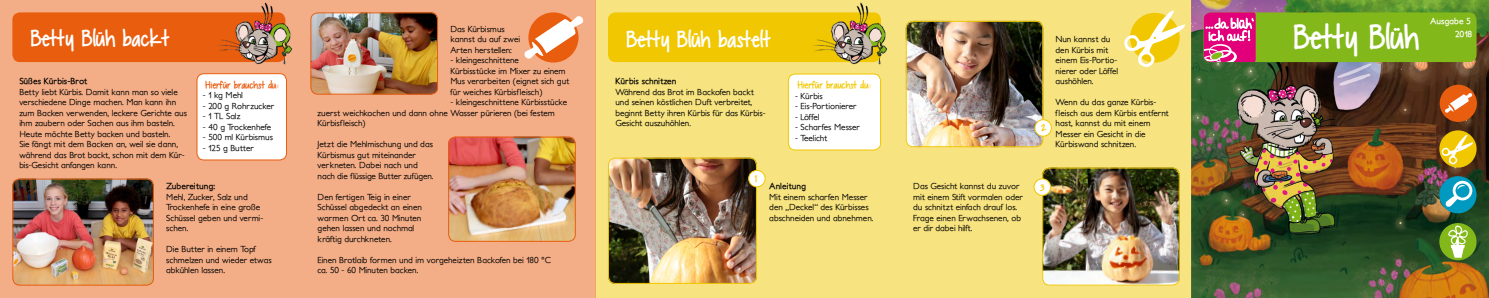
<style>
.page{position:relative;width:1489px;height:298px;background:#fff}
.page>*{position:absolute;margin:0;border:0;box-sizing:border-box;transform-origin:0 0}
.t1{font:45.5px "Chocolate Covered Raindrops";color:#fff}
.t2{font:30.62px "Chocolate Covered Raindrops";color:#fff}
.t3{font:14px "Chocolate Covered Raindrops";color:#f0c700}
.t4{font:14px "Chocolate Covered Raindrops";color:#e95d0f}
.t5{font:500 8.75px/10.5px "Petita";color:#000}
.t6{font:700 8.75px "Petita";color:#000}
.t7{font:700 8.75px "Petita";color:#fff}
</style>
<div class="page">
<img style="left:1191px;top:0;width:297px;height:298px">
<div style="left:1203px;top:12px;width:273px;height:50px;background:#83b81a;border-radius:7px"></div>
<div style="left:1203px;top:12px;width:52px;height:50px;background:#e2007a;border-radius:3px"></div>
<svg style="left:1203px;top:12px;width:50px;height:50px"></svg>
<div style="left:1439px;top:130px;width:37px;height:37px;background:#f0c700;border-radius:50%"></div>
<svg style="left:1440px;top:135px;width:32px;height:29px"></svg>
<div style="left:1439px;top:176px;width:37px;height:37px;background:#0099c0;border-radius:50%"></div>
<svg style="left:1444px;top:181px;width:28px;height:26px"></svg>
<div style="left:1439px;top:223px;width:37px;height:37px;background:#83b81a;border-radius:50%"></div>
<svg style="left:1447px;top:225px;width:21px;height:32px"></svg>
<div style="left:1439px;top:85px;width:37px;height:37px;background:#e95d0f;border-radius:50%"></div>
<svg style="left:1445px;top:93px;width:27px;height:20px"></svg>
<div style="left:595px;top:0;width:596px;height:298px;background:#f7e380"></div>
<div style="left:608px;top:12px;width:273px;height:50px;background:#f0c700;border-radius:7px"></div>
<img style="left:811px;top:2px;width:78px;height:66px">
<svg style="left:1123px;top:10px;width:61px;height:57px"></svg>
<div style="left:0;top:0;width:595px;height:298px;background:#f4ae87"></div>
<div style="left:12px;top:12px;width:273px;height:50px;background:#e95d0f;border-radius:7px"></div>
<img style="left:216px;top:2px;width:76px;height:63px">
<svg style="left:528px;top:12px;width:50px;height:51px"></svg>
<svg style="left:524px;top:16px;width:59px;height:43px"></svg>
<div style="left:197px;top:74px;width:89px;height:86px;background:#fff;border-radius:7px"></div>
<div style="left:196px;top:73px;width:91px;height:87px;border:1px solid #e95d0f;border-radius:7px"></div>
<img style="left:13px;top:180px;width:141px;height:105px">
<div style="left:12px;top:178px;width:142px;height:107px;border:1px solid #e95d0f;border-radius:7px"></div>
<img style="left:311px;top:13px;width:127px;height:81px">
<div style="left:310px;top:12px;width:128px;height:82px;border:1px solid #e95d0f;border-radius:7px"></div>
<img style="left:448px;top:137px;width:127px;height:105px">
<div style="left:448px;top:136px;width:127px;height:105px;border:1px solid #e95d0f;border-radius:7px"></div>
<div style="left:788px;top:74px;width:92px;height:76px;background:#fff;border-radius:7px"></div>
<div style="left:788px;top:73px;width:93px;height:77px;border:1px solid #f0c700;border-radius:7px"></div>
<img style="left:608px;top:157px;width:148px;height:126px">
<div style="left:608px;top:157px;width:148px;height:126px;border:1px solid #f0c700;border-radius:7px"></div>
<div style="left:748px;top:170px;width:17px;height:17px;background:#fff;border-radius:50%"></div>
<div style="left:748px;top:170px;width:17px;height:17px;border:1px solid #f0c700;border-radius:50%"></div>
<img style="left:1042px;top:167px;width:137px;height:118px">
<div style="left:1042px;top:167px;width:137px;height:118px;border:1px solid #f0c700;border-radius:7px"></div>
<img style="left:905px;top:21px;width:138px;height:126px">
<div style="left:905px;top:21px;width:138px;height:126px;border:1px solid #f0c700;border-radius:7px"></div>
<div style="left:1034px;top:120px;width:17px;height:16px;background:#fff;border-radius:50%"></div>
<div style="left:1034px;top:119px;width:17px;height:17px;border:1px solid #f0c700;border-radius:50%"></div>
<div style="left:1033px;top:179px;width:17px;height:16px;background:#fff;border-radius:50%"></div>
<div style="left:1033px;top:178px;width:17px;height:18px;border:1px solid #f0c700;border-radius:50%"></div>
<p class="t5" style="left:450px;top:23px;width:71px">Das Kürbismus kannst du auf zwei<br>Arten herstellen:</p>
<p class="t5" style="left:450px;top:55px;width:120px">- kleingeschnittene<br>Kürbisstücke im Mixer zu einem<br>Mus verarbeiten (eignet sich gut für weiches Kürbisfleisch)</p>
<p class="t5" style="left:317px;top:97px;width:251px;text-indent:133px">- kleingeschnittene Kürbisstücke zuerst weichkochen und dann ohne Wasser pürieren (bei festem<br>Kürbisfleisch)</p>
<p class="t5" style="left:317px;top:139px;width:117px">Jetzt die Mehlmischung und das<br>Kürbismus gut miteinander verkneten. Dabei nach und nach die flüssige Butter zufügen.</p>
<p class="t5" style="left:317px;top:191px;width:106px">Den fertigen Teig in einer<br>Schüssel abgedeckt an einen warmen Ort ca. 30 Minuten gehen lassen und nochmal kräftig durchkneten.</p>
<p class="t5" style="left:317px;top:254px;width:235px">Einen Brotlaib formen und im vorgeheizten Backofen bei 180 °C ca. 50 - 60 Minuten backen.</p>
<h2 class="t2" style="left:25px;top:24px;width:141px">Betty Blüh backt</h2>
<h2 class="t2" style="left:620px;top:25px;width:147px">Betty Blüh bastelt</h2>
<h3 class="t4" style="left:203px;top:78px;width:75px">Hierfür brauchst du:</h3>
<p class="t5" style="left:203px;top:90px;width:41px">- 1 kg Mehl</p>
<p class="t5" style="left:203px;top:101px;width:73px">- 200 g Rohrzucker</p>
<p class="t5" style="left:203px;top:111px;width:39px">- 1 TL Salz</p>
<p class="t5" style="left:203px;top:122px;width:70px">- 40 g Trockenhefe</p>
<p class="t5" style="left:203px;top:132px;width:71px">- 500 ml Kürbismus</p>
<p class="t5" style="left:203px;top:143px;width:52px">- 125 g Butter</p>
<p class="t6" style="left:19px;top:76px;width:69px">Süßes Kürbis-Brot</p>
<p class="t5" style="left:19px;top:86px;width:169px">Betty liebt Kürbis. Damit kann man so viele verschiedene Dinge machen. Man kann ihn zum Backen verwenden, leckere Gerichte aus ihm zaubern oder Sachen aus ihm basteln.<br>Heute möchte Betty backen und basteln.<br>Sie fängt mit dem Backen an, weil sie dann, während das Brot backt, schon mit dem Kür&shy;bis-Gesicht anfangen kann.</p>
<p class="t6" style="left:166px;top:181px;width:50px">Zubereitung:</p>
<p class="t5" style="left:166px;top:191px;width:98px">Mehl, Zucker, Salz und<br>Trockenhefe in eine große<br>Schüssel geben und vermi&shy;schen.</p>
<p class="t5" style="left:166px;top:244px;width:107px">Die Butter in einem Topf schmelzen und wieder etwas abkühlen lassen.</p>
<p class="t6" style="left:615px;top:76px;width:63px">Kürbis schnitzen</p>
<p class="t5" style="left:615px;top:86px;width:152px">Während das Brot im Backofen backt und seinen köstlichen Duft verbreitet, beginnt Betty ihren Kürbis für das Kürbis-Gesicht auszuhöhlen.</p>
<h3 class="t3" style="left:795px;top:79px;width:75px">Hierfür brauchst du:</h3>
<p class="t5" style="left:795px;top:91px;width:29px">- Kürbis</p>
<p class="t5" style="left:795px;top:101px;width:63px">- Eis-Portionierer</p>
<p class="t5" style="left:795px;top:112px;width:26px">- Löffel</p>
<p class="t5" style="left:795px;top:122px;width:66px">- Scharfes Messer</p>
<p class="t5" style="left:795px;top:133px;width:34px">- Teelicht</p>
<h3 class="t3" style="left:752px;top:172px;width:3px">1</h3>
<p class="t6" style="left:769px;top:181px;width:38px">Anleitung</p>
<p class="t5" style="left:769px;top:191px;width:106px">Mit einem scharfen Messer den „Deckel“ des Kürbisses abschneiden und abnehmen.</p>
<p class="t5" style="left:913px;top:181px;width:111px">Das Gesicht kannst du zuvor mit einem Stift vormalen oder du schnitzt einfach drauf los.<br>Frage einen Erwachsenen, ob er dir dabei hilft.</p>
<h3 class="t3" style="left:1038px;top:122px;width:7px">2</h3>
<p class="t5" style="left:1055px;top:34px;width:64px">Nun kannst du den Kürbis mit einem Eis-Portio&shy;nierer oder Löffel aushöhlen.</p>
<p class="t5" style="left:1055px;top:97px;width:115px">Wenn du das ganze Kürbis&shy;fleisch aus dem Kürbis entfernt hast, kannst du mit einem<br>Messer ein Gesicht in die<br>Kürbiswand schnitzen.</p>
<h3 class="t3" style="left:1037px;top:181px;width:6px">3</h3>
<p class="t7" style="left:1429px;top:16px;width:43px">Ausgabe 5</p>
<h1 class="t1" style="left:1284px;top:16px;width:128px">Betty Blüh</h1>
<p class="t7" style="left:1454px;top:29px;width:19px">2018</p>
</div>
